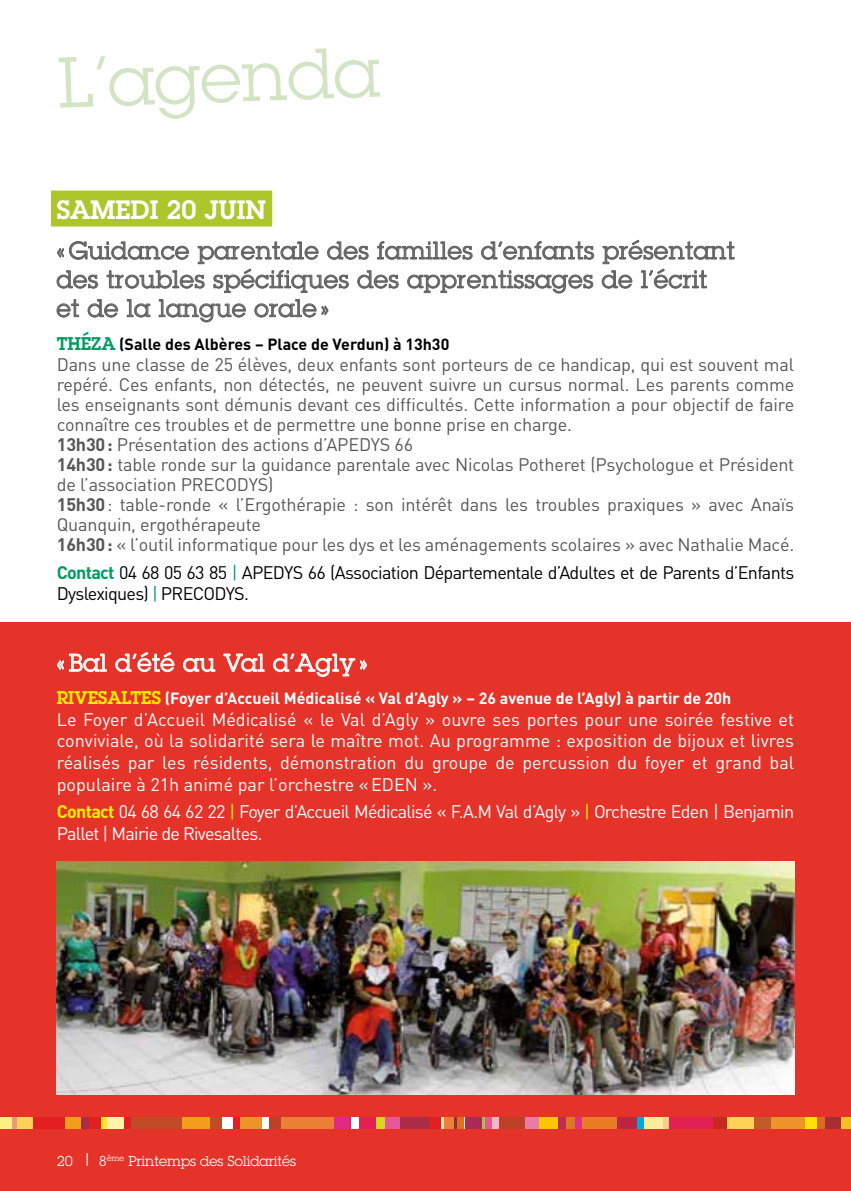
<style>
.page{position:relative;width:851px;height:1191px;background:#fff}
.page>*{position:absolute;margin:0;border:0;box-sizing:border-box;transform-origin:0 0}
.t1{font:70px "Lubalin Graph";color:#d2e4c4}
.t2{font:600 26px "Lubalin Graph";color:#fff}
.t3{font:24px/28.8px "Lubalin Graph";letter-spacing:.03em;color:#646363}
.t4{font:24px "Lubalin Graph";letter-spacing:.03em;color:#fff}
.t5{font:18px/20px "DIN";letter-spacing:-.01em;color:#575756}
.t6{font:18px/21.6px "DIN";letter-spacing:-.04em;color:#fff;text-align:justify}
.t7{font:18px/21.6px "DIN";letter-spacing:-.04em;color:#000}
.t8{font:700 16px "DIN";color:#fff}
.t9{font:700 16px "DIN";color:#000}
.t10{font:14px "Lubalin Graph";color:#fff}
.s1{font-family:"Lubalin Graph";font-weight:600;font-size:18px;color:#009c61}
.s2{font-weight:700}
.s3{font-weight:700;color:#009c61}
.s4{color:#009c61}
.s5{font-family:"Lubalin Graph";font-weight:600;font-size:18px;color:#ffed00}
.s6{font-weight:700;color:#ffed00}
.s7{color:#ffed00}
.s8{font-size:18px}
</style>
<div class="page">
<div style="left:0;top:1117px;width:850px;height:74px;background:#e63329"></div>
<div style="left:839px;top:1117px;width:11px;height:11px;background:#f5be23"></div>
<div style="left:823px;top:1117px;width:17px;height:11px;background:#a82e33"></div>
<div style="left:816px;top:1117px;width:8px;height:11px;background:#d96c1f"></div>
<div style="left:804px;top:1117px;width:13px;height:11px;background:#ffe108"></div>
<div style="left:771px;top:1117px;width:33px;height:11px;background:#ed942a"></div>
<div style="left:753px;top:1117px;width:18px;height:11px;background:#c15b28"></div>
<div style="left:726px;top:1117px;width:27px;height:11px;background:#fdd256"></div>
<div style="left:712px;top:1117px;width:14px;height:11px;background:#c7281f"></div>
<div style="left:668px;top:1117px;width:44px;height:11px;background:#e32253"></div>
<div style="left:662px;top:1117px;width:6px;height:11px;background:#f8cf85"></div>
<div style="left:643px;top:1117px;width:19px;height:11px;background:#f9ed9c"></div>
<div style="left:636px;top:1117px;width:7px;height:11px;background:#00a9de"></div>
<div style="left:616px;top:1117px;width:20px;height:11px;background:#be2540"></div>
<div style="left:582px;top:1117px;width:34px;height:11px;background:#e87c23"></div>
<div style="left:574px;top:1117px;width:8px;height:11px;background:#e32e85"></div>
<div style="left:565px;top:1117px;width:9px;height:11px;background:#db7923"></div>
<div style="left:558px;top:1117px;width:7px;height:11px;background:#c12a52"></div>
<div style="left:539px;top:1117px;width:19px;height:11px;background:#fac600"></div>
<div style="left:524px;top:1117px;width:15px;height:11px;background:#e87ca7"></div>
<div style="left:495px;top:1117px;width:29px;height:11px;background:#be4127"></div>
<div style="left:492px;top:1117px;width:6px;height:11px;background:#f1b7cf"></div>
<div style="left:484px;top:1117px;width:8px;height:11px;background:#e8578b"></div>
<svg style="left:481px;top:1117px;width:4px;height:11px"></svg>
<div style="left:465px;top:1117px;width:16px;height:11px;background:#aa2b57"></div>
<svg style="left:463px;top:1117px;width:2px;height:11px"></svg>
<div style="left:456px;top:1117px;width:7px;height:11px;background:#da7223"></div>
<svg style="left:453px;top:1117px;width:3px;height:11px"></svg>
<div style="left:444px;top:1117px;width:9px;height:11px;background:#eb8037"></div>
<svg style="left:441px;top:1117px;width:3px;height:11px"></svg>
<div style="left:428px;top:1117px;width:13px;height:11px;background:#e32021"></div>
<div style="left:390px;top:1117px;width:38px;height:11px;background:#ab2c49"></div>
<div style="left:375px;top:1117px;width:15px;height:11px;background:#d7d81b"></div>
<div style="left:385px;top:1117px;width:15px;height:11px;background:#e65797"></div>
<div style="left:349px;top:1117px;width:26px;height:11px;background:#e32253"></div>
<div style="left:333px;top:1117px;width:16px;height:11px;background:#e22a84"></div>
<div style="left:281px;top:1117px;width:52px;height:11px;background:#eb8037"></div>
<div style="left:268px;top:1117px;width:13px;height:11px;background:#be4127"></div>
<div style="left:262px;top:1117px;width:6px;height:11px;background:#fff"></div>
<div style="left:239px;top:1117px;width:23px;height:11px;background:#ed942a"></div>
<div style="left:233px;top:1117px;width:6px;height:11px;background:#e32021"></div>
<div style="left:221px;top:1117px;width:12px;height:11px;background:#fff"></div>
<div style="left:210px;top:1117px;width:11px;height:11px;background:#bf4c27"></div>
<div style="left:181px;top:1117px;width:29px;height:11px;background:#f29e1b"></div>
<div style="left:131px;top:1117px;width:50px;height:11px;background:#bf4c27"></div>
<div style="left:123px;top:1117px;width:8px;height:11px;background:#e32021"></div>
<div style="left:107px;top:1117px;width:16px;height:11px;background:#fdf3a9"></div>
<div style="left:101px;top:1117px;width:6px;height:11px;background:#ffe525"></div>
<div style="left:88px;top:1117px;width:13px;height:11px;background:#e32021"></div>
<div style="left:80px;top:1117px;width:9px;height:11px;background:#ab2c49"></div>
<div style="left:65px;top:1117px;width:16px;height:11px;background:#f29e1b"></div>
<div style="left:40px;top:1117px;width:25px;height:11px;background:#e32021"></div>
<div style="left:33px;top:1117px;width:7px;height:11px;background:#e32021"></div>
<div style="left:16px;top:1117px;width:17px;height:11px;background:#fdd256"></div>
<hr style="left:12px;top:1117px;width:4px;height:11px;background:#f0987b">
<div style="left:0;top:1117px;width:12px;height:11px;background:#fef084"></div>
<div style="left:351px;top:1117px;width:7px;height:11px;background:#fff"></div>
<div style="left:0;top:622px;width:850px;height:495px;background:#e63329"></div>
<img style="left:57px;top:862px;width:737px;height:232px">
<svg style="left:57px;top:653px;width:50px;height:19px"></svg>
<svg style="left:115px;top:652px;width:60px;height:20px"></svg>
<svg style="left:183px;top:658px;width:33px;height:14px"></svg>
<svg style="left:223px;top:653px;width:42px;height:19px"></svg>
<svg style="left:273px;top:653px;width:94px;height:24px"></svg>
<div style="left:51px;top:190px;width:221px;height:36px;background:#acc62c"></div>
<svg style="left:601px;top:239px;width:133px;height:50px"></svg>
<svg style="left:56px;top:241px;width:538px;height:82px"></svg>
<h1 class="t1" style="left:56px;top:39px;width:324px;rotate:-2deg">L’agenda</h1>
<p class="t2" style="left:57px;top:192px;width:211px">SAMEDI 20 JUIN</p>
<p class="t3" style="left:57px;top:236px;width:679px">« Guidance parentale des familles d’enfants présentant des troubles spécifiques des apprentissages de l’écrit et de la langue orale »</p>
<p class="t9" style="left:57px;top:333px;width:394px"><span class="s1">THÉZA</span> (Salle des Albères – Place de Verdun) à 13h30</p>
<p class="t5" style="left:57px;top:354px;width:739px;text-align:justify">Dans une classe de 25 élèves, deux enfants sont porteurs de ce handicap, qui est souvent mal repéré. Ces enfants, non détectés, ne peuvent suivre un cursus normal. Les parents comme les enseignants sont démunis devant ces difficultés. Cette information a pour objectif de faire connaître ces troubles et de permettre une bonne prise en charge.</p>
<p class="t5" style="left:57px;top:434px;width:358px"><span class="s2">13h30:</span> Présentation des actions d’APEDYS 66</p>
<p class="t5" style="left:57px;top:454px;width:739px"><span class="s2">14h30:</span> table ronde sur la guidance parentale avec Nicolas Potheret (Psychologue et Président de l’association PRECODYS)</p>
<p class="t5" style="left:57px;top:494px;width:738px"><span class="s2">15h30</span>: table-ronde « l’Ergothérapie : son intérêt dans les troubles praxiques » avec Anaïs<br>Quanquin, ergothérapeute</p>
<p class="t5" style="left:57px;top:534px;width:738px"><span class="s2">16h30:</span> « l’outil informatique pour les dys et les aménagements scolaires » avec Nathalie Macé.</p>
<p class="t7" style="left:57px;top:561px;width:739px"><span class="s3">Contact</span> 04 68 05 63 85 <span class="s4">|</span> APEDYS 66 (Association Départementale d’Adultes et de Parents d’Enfants<br>Dyslexiques) <span class="s4">|</span> PRECODYS.</p>
<p class="t4" style="left:57px;top:647px;width:312px">« Bal d’été au Val d’Agly »</p>
<p class="t8" style="left:57px;top:688px;width:676px"><span class="s5">RIVESALTES</span> (Foyer d’Accueil Médicalisé « Val d’Agly » – 26 avenue de l’Agly) à partir de 20h</p>
<p class="t6" style="left:57px;top:708px;width:738px">Le Foyer d’Accueil Médicalisé « le Val d’Agly » ouvre ses portes pour une soirée festive et conviviale, où la solidarité sera le maître mot. Au programme : exposition de bijoux et livres réalisés par les résidents, démonstration du groupe de percussion du foyer et grand bal populaire à 21h animé par l’orchestre «EDEN ».</p>
<p class="t6" style="left:57px;top:800px;width:739px"><span class="s6">Contact</span> 04 68 64 62 22 <span class="s7">|</span> Foyer d’Accueil Médicalisé « F.A.M Val d’Agly » <span class="s7">|</span> Orchestre Eden | Benjamin<br>Pallet | Mairie de Rivesaltes.</p>
<p class="t10" style="left:57px;top:1151px;width:241px">20 <span class="s8">|</span> 8<sup>ème</sup> Printemps des Solidarités</p>
</div>
